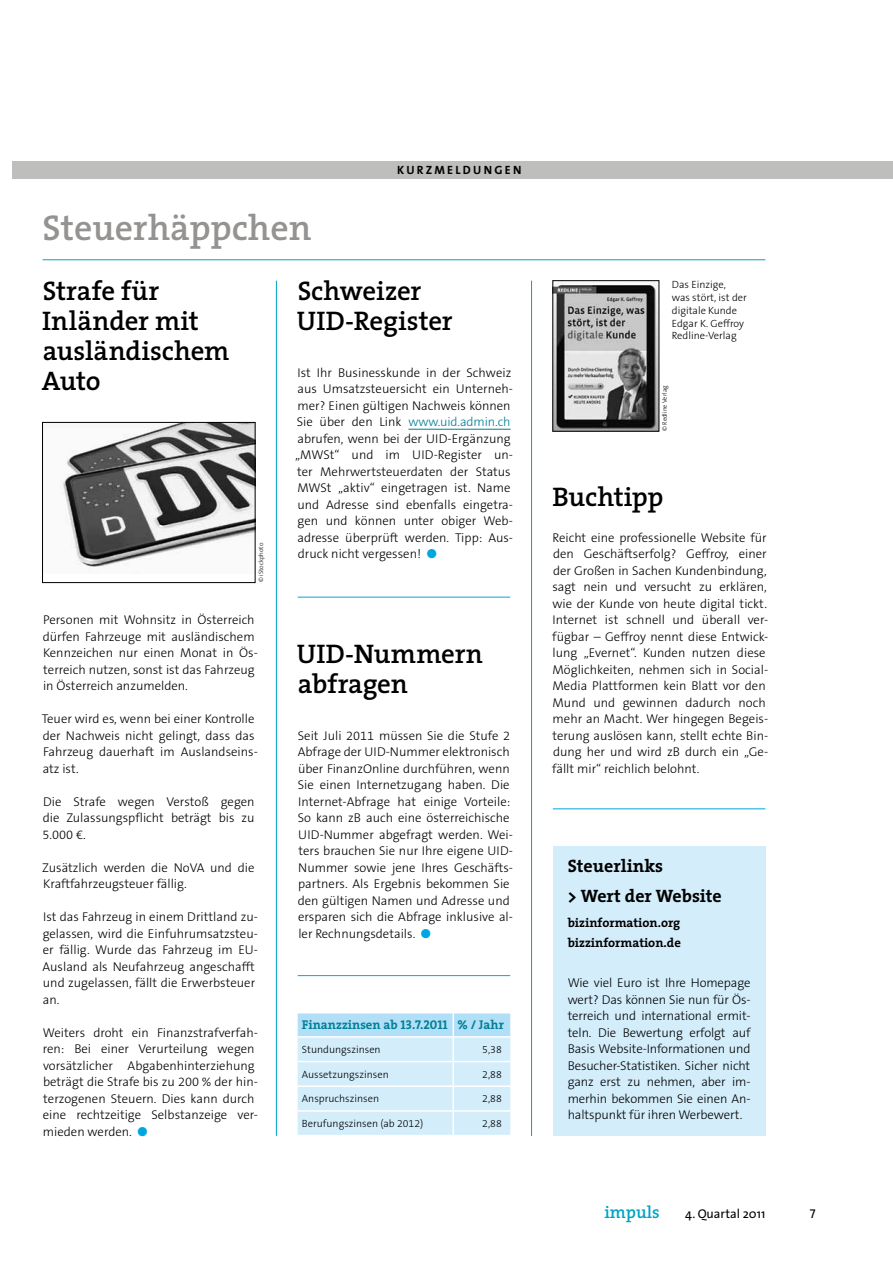
<style>
.page{position:relative;width:893px;height:1263px;background:#fff}
.page>*{position:absolute;margin:0;border:0;box-sizing:border-box;transform-origin:0 0}
.t1{font:600 36px "The Serif";color:#959391}
.t2{font:600 27px/30px "The Serif";letter-spacing:-.005em;color:#000}
.t3{font:700 18px/30px "The Serif";color:#000}
.t4{font:600 17.25px "The Serif";color:#00a3c6}
.t5{font:300 12.75px/16.5px "The Sans B3";color:#000}
.t6{font:700 12.75px/19.5px "The Serif";color:#000}
.t7{font:700 12.75px "The Serif";color:#007e95}
.t8{font:12.75px "The Sans";color:#000}
.t9{font:12.75px "The Sans Caps";color:#000}
.t10{font:12px "The Sans Bold Caps";letter-spacing:.19em;color:#000}
.t11{font:300 10.5px/12.8px "The Sans B3";color:#000}
.t12{font:300 6.45px "The Sans";color:#000}
.s1{font-style:inherit}
.s2{color:#00a6e1}
.s3{color:#007e95}
.s4{font-family:"The Serif Bold Caps";font-weight:400}
</style>
<div class="page">
<hr style="left:531px;top:281px;width:1px;height:855px;background:#00a3c6">
<hr style="left:276px;top:281px;width:1px;height:855px;background:#00a3c6">
<div style="left:13px;top:162px;width:880px;height:17px;background:#bebebd"></div>
<hr style="left:43px;top:259px;width:722px;height:1px;background:#00a3c6">
<hr style="left:408px;top:429px;width:103px;height:1px;background:#007e95">
<hr style="left:553px;top:808px;width:212px;height:1px;background:#00a6e1">
<div style="left:553px;top:846px;width:212px;height:290px;background:#d3edfb"></div>
<img style="left:554px;top:282px;width:103px;height:148px">
<div style="left:552px;top:280px;width:107px;height:152px;border:1px solid #000"></div>
<hr style="left:298px;top:597px;width:212px;height:1px;background:#00a6e1">
<hr style="left:298px;top:975px;width:212px;height:1px;background:#00a6e1">
<svg style="left:298px;top:1013px;width:212px;height:122px"></svg>
<img style="left:59px;top:424px;width:194px;height:143px">
<div style="left:42px;top:422px;width:213px;height:161px;border:1px solid #000"></div>
<h1 class="t1" style="left:43px;top:197px;width:271px">Steuerhäppchen</h1>
<p class="t10" style="left:397px;top:160px;width:126px">KURZMELDUNGEN</p>
<h2 class="t2" style="left:42px;top:275px;width:189px">Strafe für<br>Inländer mit ausländischem<br>Auto</h2>
<p class="t12" style="left:256px;top:582px;width:41px;rotate:-90deg"><span class="s1">©</span> iStockphoto</p>
<p class="t5" style="left:43px;top:612px;width:217px">Personen mit Wohnsitz in Österreich dürfen Fahrzeuge mit ausländischem Kennzeichen nur einen Monat in Ös&shy;terreich nutzen, sonst ist das Fahrzeug in Österreich anzumelden.</p>
<p class="t5" style="left:42px;top:711px;width:217px">Teuer wird es, wenn bei einer Kontrolle der Nachweis nicht gelingt, dass das<br>Fahrzeug dauerhaft im Auslandseins&shy;atz ist.</p>
<p class="t5" style="left:43px;top:794px;width:214px;text-align:justify">Die Strafe wegen Verstoß gegen die Zulassungspflicht beträgt bis zu 5.000 €.</p>
<p class="t5" style="left:42px;top:860px;width:214px">Zusätzlich werden die NoVA und die<br>Kraftfahrzeugsteuer fällig.</p>
<p class="t5" style="left:43px;top:909px;width:217px">Ist das Fahrzeug in einem Drittland zu&shy;gelassen, wird die Einfuhrumsatzsteu&shy;er fällig. Wurde das Fahrzeug im EU-<br>Ausland als Neufahrzeug angeschafft und zugelassen, fällt die Erwerbsteuer an.</p>
<p class="t5" style="left:43px;top:1025px;width:217px">Weiters droht ein Finanzstrafverfah&shy;ren: Bei einer Verurteilung wegen vorsätzlicher Abgabenhinterziehung beträgt die Strafe bis zu 200 % der hin&shy;terzogenen Steuern. Dies kann durch eine rechtzeitige Selbstanzeige ver&shy;mieden werden. <span class="s2">●</span></p>
<h2 class="t2" style="left:297px;top:275px;width:157px">Schweizer<br>UID-Register</h2>
<p class="t5" style="left:295px;top:365px;width:219px">Ist Ihr Businesskunde in der Schweiz aus Umsatzsteuersicht ein Unterneh&shy;mer? Einen gültigen Nachweis können Sie über den Link <span class="s3">www.uid.admin.ch </span>abrufen, wenn bei der UID-Ergänzung „MWSt“ und im UID-Register un&shy;ter Mehrwertsteuerdaten der Status MWSt „aktiv“ eingetragen ist. Name und Adresse sind ebenfalls eingetra&shy;gen und können unter obiger Web&shy;adresse überprüft werden. Tipp: Aus&shy;druck nicht vergessen! <span class="s2">●</span></p>
<h2 class="t2" style="left:297px;top:638px;width:188px">UID-Nummern abfragen</h2>
<p class="t5" style="left:298px;top:728px;width:217px">Seit Juli 2011 müssen Sie die Stufe 2<br>Abfrage der UID-Nummer elektronisch über FinanzOnline durchführen, wenn Sie einen Internetzugang haben. Die Internet-Abfrage hat einige Vorteile:<br>So kann zB auch eine österreichische UID-Nummer abgefragt werden. Wei&shy;ters brauchen Sie nur Ihre eigene UID-Nummer sowie jene Ihres Geschäfts&shy;partners. Als Ergebnis bekommen Sie den gültigen Namen und Adresse und ersparen sich die Abfrage inklusive al&shy;ler Rechnungsdetails. <span class="s2">●</span></p>
<p class="t7" style="left:302px;top:1014px;width:204px">Finanzzinsen ab <span class="s4">13.7.2011</span> % / Jahr</p>
<p class="t11" style="left:302px;top:1043px;width:80px">Stundungszinsen</p>
<p class="t11" style="left:482px;top:1043px;width:21px">5,38</p>
<p class="t11" style="left:302px;top:1068px;width:88px">Aussetzungszinsen</p>
<p class="t11" style="left:482px;top:1068px;width:21px">2,88</p>
<p class="t11" style="left:302px;top:1093px;width:79px">Anspruchszinsen</p>
<p class="t11" style="left:482px;top:1093px;width:21px">2,88</p>
<p class="t11" style="left:302px;top:1117px;width:123px">Berufungszinsen (ab 2012)</p>
<p class="t11" style="left:482px;top:1117px;width:21px">2,88</p>
<p class="t11" style="left:672px;top:279px;width:77px">Das Einzige,<br>was stört, ist der digitale Kunde<br>Edgar K. Geffroy<br>Redline-Verlag</p>
<p class="t12" style="left:659px;top:431px;width:47px;rotate:-90deg"><span class="s1">©</span> Redline Verlag</p>
<h2 class="t2" style="left:552px;top:481px;width:113px">Buchtipp</h2>
<p class="t5" style="left:552px;top:530px;width:217px">Reicht eine professionelle Website für den Geschäftserfolg? Geffroy, einer der Großen in Sachen Kundenbindung, sagt nein und versucht zu erklären, wie der Kunde von heute digital tickt.<br>Internet ist schnell und überall ver&shy;fügbar – Geffroy nennt diese Entwick&shy;lung „Evernet“. Kunden nutzen diese Möglichkeiten, nehmen sich in Social-Media Plattformen kein Blatt vor den Mund und gewinnen dadurch noch mehr an Macht. Wer hingegen Begeis&shy;terung auslösen kann, stellt echte Bin&shy;dung her und wird zB durch ein „Ge&shy;fällt mir“ reichlich belohnt.</p>
<h3 class="t3" style="left:568px;top:850px;width:156px">Steuerlinks<br>&gt; Wert der Website</h3>
<p class="t6" style="left:568px;top:913px;width:115px">bizinformation.org bizzinformation.de</p>
<p class="t5" style="left:568px;top:975px;width:184px;text-align:justify">Wie viel Euro ist Ihre Homepage wert? Das können Sie nun für Ös&shy;terreich und international ermit&shy;teln. Die Bewertung erfolgt auf Basis Website-Informationen und Besucher-Statistiken. Sicher nicht ganz erst zu nehmen, aber im&shy;merhin bekommen Sie einen An&shy;haltspunkt für ihren Werbewert.</p>
<h3 class="t4" style="left:604px;top:1198px;width:57px">impuls</h3>
<p class="t8" style="left:685px;top:1203px;width:82px">4. Quartal 2011</p>
<p class="t9" style="left:810px;top:1203px;width:7px">7</p>
</div>
